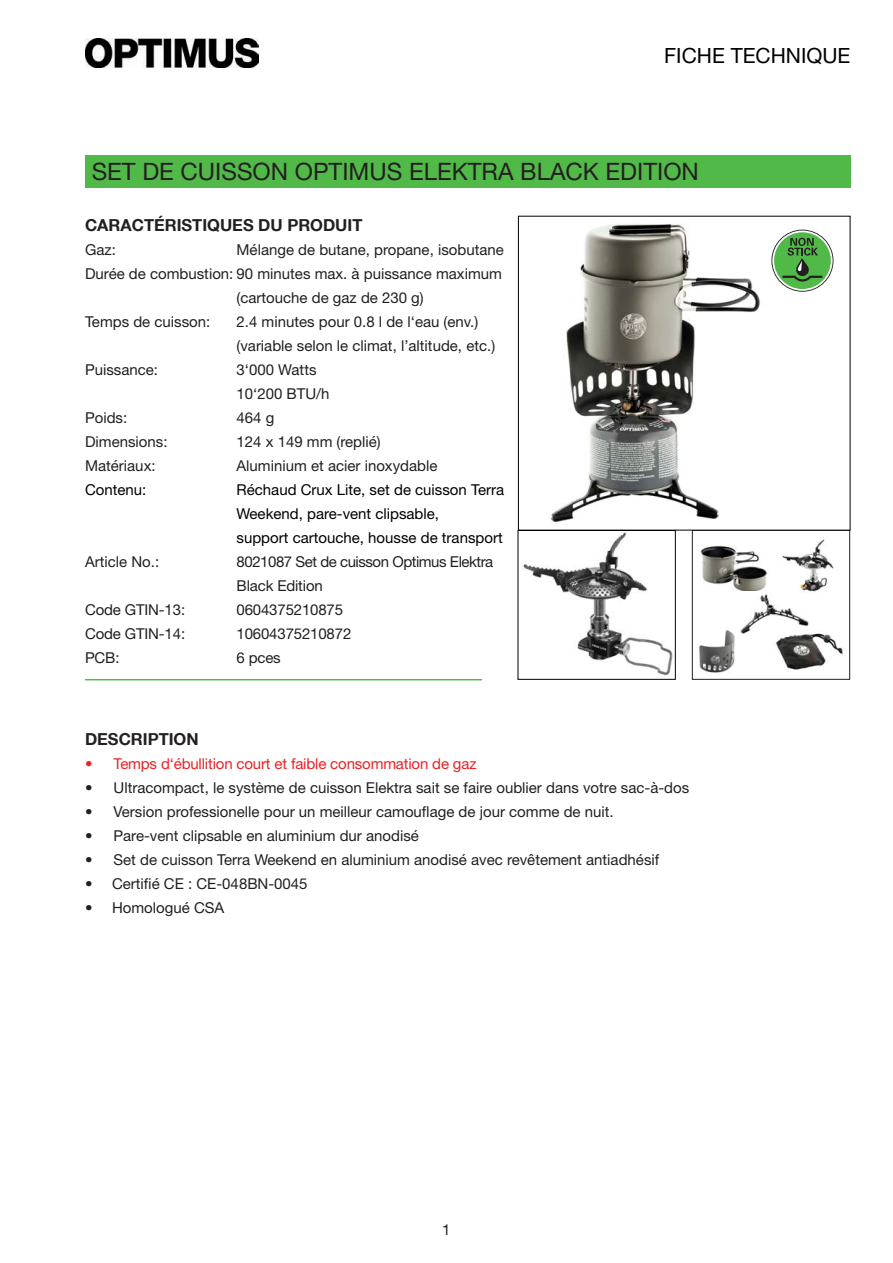
<style>
.page{position:relative;width:893px;height:1263px;background:#fff}
.page>*{position:absolute;margin:0;border:0;box-sizing:border-box;transform-origin:0 0}
.t1{font:24px "Helvetica Neue LT Pro";color:#231f20}
.t2{font:21px "Helvetica Neue LT Pro";color:#000}
.t3{font:700 16.5px "Helvetica Neue LT Com";color:#231f20}
.t4{font:15px/24px "Helvetica Neue LT Pro";color:#231f20}
.t5{font:15px/24px "Helvetica Neue LT Pro";color:#000001}
.t6{font:15px "Helvetica Neue LT Pro";letter-spacing:-.01em;color:#ee2123}
.t7{font:15px/24px "Helvetica Neue LT Pro";letter-spacing:-.03em;color:#231f20}
</style>
<div class="page">
<img style="left:85px;top:39px;width:174px;height:28px">
<hr style="left:85px;top:679px;width:397px;height:1px;background:#51b948">
<div style="left:85px;top:155px;width:765px;height:33px;background:#51b948"></div>
<img style="left:550px;top:223px;width:210px;height:299px">
<svg style="left:771px;top:230px;width:62px;height:62px"></svg>
<img style="left:523px;top:532px;width:150px;height:144px">
<div style="left:518px;top:530px;width:158px;height:150px;border:1px solid #000"></div>
<div style="left:692px;top:530px;width:158px;height:150px;border:1px solid #231f20"></div>
<img style="left:700px;top:545px;width:68px;height:46px">
<img style="left:740px;top:594px;width:69px;height:40px">
<img style="left:772px;top:629px;width:72px;height:41px">
<img style="left:698px;top:630px;width:37px;height:43px">
<img style="left:781px;top:539px;width:53px;height:56px">
<h2 class="t2" style="left:664px;top:42px;width:188px">FICHE TECHNIQUE</h2>
<h1 class="t1" style="left:92px;top:157px;width:609px">SET DE CUISSON OPTIMUS ELEKTRA BLACK EDITION</h1>
<p class="t3" style="left:85px;top:214px;width:279px">CARACTÉRISTIQUES DU PRODUIT</p>
<p class="t4" style="left:85px;top:237px;width:32px">Gaz:</p>
<p class="t4" style="left:237px;top:237px;width:269px">Mélange de butane, propane, isobutane</p>
<p class="t4" style="left:85px;top:261px;width:418px">Durée de combustion: 90 minutes max. à puissance maximum</p>
<p class="t4" style="left:237px;top:285px;width:189px">(cartouche de gaz de 230 g)</p>
<p class="t4" style="left:85px;top:309px;width:127px">Temps de cuisson:</p>
<p class="t4" style="left:237px;top:309px;width:260px">2.4 minutes pour 0.8 l de l‘eau (env.) (variable selon le climat, l’altitude, etc.)</p>
<p class="t4" style="left:85px;top:357px;width:75px">Puissance:</p>
<p class="t4" style="left:237px;top:357px;width:95px">3‘000 Watts<br>10‘200 BTU/h</p>
<p class="t4" style="left:85px;top:405px;width:44px">Poids:</p>
<p class="t4" style="left:237px;top:405px;width:39px">464 g</p>
<p class="t4" style="left:85px;top:429px;width:84px">Dimensions:</p>
<p class="t4" style="left:237px;top:429px;width:146px">124 x 149 mm (replié)</p>
<p class="t4" style="left:85px;top:453px;width:72px">Matériaux:</p>
<p class="t4" style="left:237px;top:453px;width:202px">Aluminium et acier inoxydable</p>
<p class="t5" style="left:85px;top:477px;width:63px">Contenu:</p>
<p class="t5" style="left:237px;top:477px;width:269px">Réchaud Crux Lite, set de cuisson Terra<br>Weekend, pare-vent clipsable,<br>support cartouche, housse de transport</p>
<p class="t4" style="left:85px;top:549px;width:76px">Article No.:</p>
<p class="t7" style="left:237px;top:549px;width:258px">8021087 Set de cuisson Optimus Elektra<br>Black Edition</p>
<p class="t4" style="left:85px;top:597px;width:102px">Code GTIN-13:</p>
<p class="t4" style="left:237px;top:597px;width:108px">0604375210875</p>
<p class="t4" style="left:85px;top:621px;width:102px">Code GTIN-14:</p>
<p class="t4" style="left:237px;top:621px;width:116px">10604375210872</p>
<p class="t4" style="left:85px;top:645px;width:36px">PCB:</p>
<p class="t4" style="left:237px;top:645px;width:46px">6 pces</p>
<p class="t3" style="left:85px;top:729px;width:115px">DESCRIPTION</p>
<p class="t6" style="left:85px;top:755px;width:393px">• Temps d‘ébullition court et faible consommation de gaz</p>
<p class="t4" style="left:85px;top:776px;width:606px">• Ultracompact, le système de cuisson Elektra sait se faire oublier dans votre sac-à-dos</p>
<p class="t4" style="left:85px;top:800px;width:530px">• Version professionelle pour un meilleur camouflage de jour comme de nuit.</p>
<p class="t4" style="left:85px;top:824px;width:335px">• Pare-vent clipsable en aluminium dur anodisé</p>
<p class="t4" style="left:85px;top:848px;width:576px">• Set de cuisson Terra Weekend en aluminium anodisé avec revêtement antiadhésif</p>
<p class="t4" style="left:85px;top:872px;width:224px">• Certifié CE : CE-048BN-0045</p>
<p class="t4" style="left:85px;top:896px;width:141px">• Homologué CSA</p>
<p class="t4" style="left:442px;top:1218px;width:10px">1</p>
</div>
